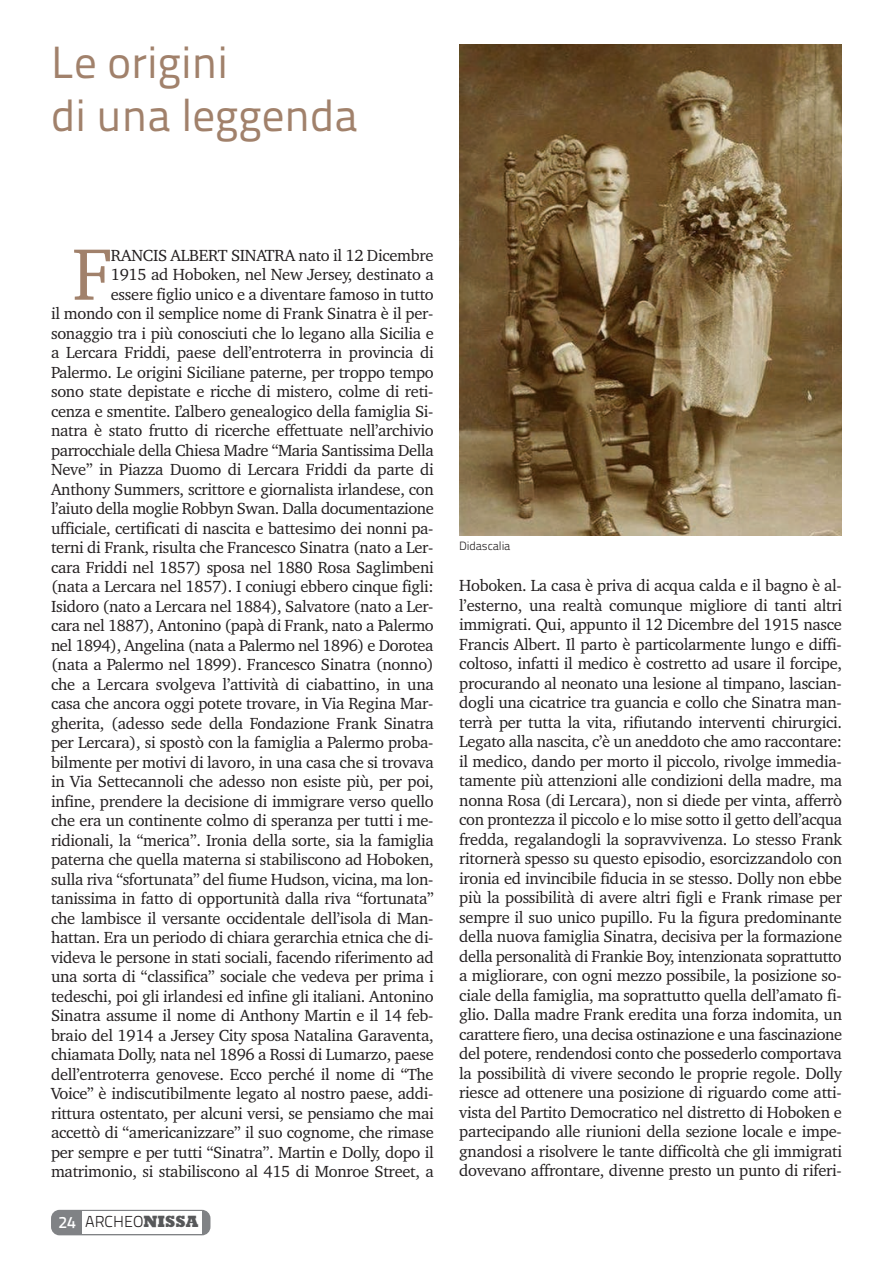
<style>
.page{position:relative;width:893px;height:1263px;background:#fff}
.page>*{position:absolute;margin:0;border:0;box-sizing:border-box;transform-origin:0 0}
.t1{font:74.55px "Charter";color:#a1816b}
.t2{font:45px/52.5px "Titillium Text 20 L 400 wt";color:#a1816b}
.t3{font:16.5px/19.5px "Charter";letter-spacing:-.02em;color:#231f20;text-align:right}
.t4{font:15.9px "Titillium Text 20 L 250 wt";color:#231f20}
.t5{font:12px "Titillium Text 20 L 250 wt";color:#231f20}
.s1{font-family:"Titillium Text 20 L 600 wt";font-size:16.5px;color:#fff}
.s2{font-family:"Rockwell";font-weight:800;font-size:16.5px;color:#57585a}
</style>
<div class="page">
<div style="left:51px;top:1210px;width:159px;height:25px;background:#808285;border-radius:9px"></div>
<div style="left:82px;top:1211px;width:120px;height:23px;background:#fff"></div>
<img style="left:459px;top:45px;width:383px;height:490px">
<h2 class="t2" style="left:51px;top:34px;width:309px">Le origini<br>di una leggenda</h2>
<p class="t3" style="left:51px;top:245px;width:384px">RANCIS ALBERT SINATRA nato il 12 Dicembre<br>1915 ad Hoboken, nel New Jersey, destinato a<br>essere figlio unico e a diventare famoso in tutto<br>il mondo con il semplice nome di Frank Sinatra è il per&shy;sonaggio tra i più conosciuti che lo legano alla Sicilia e a Lercara Friddi, paese dell’entroterra in provincia di Palermo. Le origini Siciliane paterne, per troppo tempo sono state depistate e ricche di mistero, colme di reti&shy;cenza e smentite. L’albero genealogico della famiglia Si&shy;natra è stato frutto di ricerche effettuate nell’archivio parrocchiale della Chiesa Madre “Maria Santissima Della Neve” in Piazza Duomo di Lercara Friddi da parte di Anthony Summers, scrittore e giornalista irlandese, con l’aiuto della moglie Robbyn Swan. Dalla documentazione ufficiale, certificati di nascita e battesimo dei nonni pa&shy;terni di Frank, risulta che Francesco Sinatra (nato a Ler&shy;cara Friddi nel 1857) sposa nel 1880 Rosa Saglimbeni (nata a Lercara nel 1857). I coniugi ebbero cinque figli:<br>Isidoro (nato a Lercara nel 1884), Salvatore (nato a Ler&shy;cara nel 1887), Antonino (papà di Frank, nato a Palermo nel 1894), Angelina (nata a Palermo nel 1896) e Dorotea (nata a Palermo nel 1899). Francesco Sinatra (nonno) che a Lercara svolgeva l’attività di ciabattino, in una casa che ancora oggi potete trovare, in Via Regina Mar&shy;gherita, (adesso sede della Fondazione Frank Sinatra per Lercara), si spostò con la famiglia a Palermo proba&shy;bilmente per motivi di lavoro, in una casa che si trovava in Via Settecannoli che adesso non esiste più, per poi, infine, prendere la decisione di immigrare verso quello che era un continente colmo di speranza per tutti i me&shy;ridionali, la “merica”. Ironia della sorte, sia la famiglia paterna che quella materna si stabiliscono ad Hoboken, sulla riva “sfortunata” del fiume Hudson, vicina, ma lon&shy;tanissima in fatto di opportunità dalla riva “fortunata” che lambisce il versante occidentale dell’isola di Man&shy;hattan. Era un periodo di chiara gerarchia etnica che di&shy;videva le persone in stati sociali, facendo riferimento ad una sorta di “classifica” sociale che vedeva per prima i tedeschi, poi gli irlandesi ed infine gli italiani. Antonino Sinatra assume il nome di Anthony Martin e il 14 feb&shy;braio del 1914 a Jersey City sposa Natalina Garaventa, chiamata Dolly, nata nel 1896 a Rossi di Lumarzo, paese dell’entroterra genovese. Ecco perché il nome di “The Voice” è indiscutibilmente legato al nostro paese, addi&shy;rittura ostentato, per alcuni versi, se pensiamo che mai accettò di “americanizzare” il suo cognome, che rimase per sempre e per tutti “Sinatra”. Martin e Dolly, dopo il matrimonio, si stabiliscono al 415 di Monroe Street, a</p>
<h1 class="t1" style="left:72px;top:210px;width:42px">F</h1>
<p class="t4" style="left:59px;top:1210px;width:141px"><span class="s1">24</span> ARCHEO<span class="s2">NISSA</span></p>
<p class="t5" style="left:459px;top:537px;width:53px">Didascalia</p>
<p class="t3" style="left:459px;top:576px;width:385px;text-align:justify">Hoboken. La casa è priva di acqua calda e il bagno è al&shy;l’esterno, una realtà comunque migliore di tanti altri immigrati. Qui, appunto il 12 Dicembre del 1915 nasce Francis Albert. Il parto è particolarmente lungo e diffi&shy;coltoso, infatti il medico è costretto ad usare il forcipe, procurando al neonato una lesione al timpano, lascian&shy;dogli una cicatrice tra guancia e collo che Sinatra man&shy;terrà per tutta la vita, rifiutando interventi chirurgici.<br>Legato alla nascita, c’è un aneddoto che amo raccontare: il medico, dando per morto il piccolo, rivolge immedia&shy;tamente più attenzioni alle condizioni della madre, ma nonna Rosa (di Lercara), non si diede per vinta, afferrò con prontezza il piccolo e lo mise sotto il getto dell’acqua fredda, regalandogli la sopravvivenza. Lo stesso Frank ritornerà spesso su questo episodio, esorcizzandolo con ironia ed invincibile fiducia in se stesso. Dolly non ebbe più la possibilità di avere altri figli e Frank rimase per sempre il suo unico pupillo. Fu la figura predominante della nuova famiglia Sinatra, decisiva per la formazione della personalità di Frankie Boy, intenzionata soprattutto a migliorare, con ogni mezzo possibile, la posizione so&shy;ciale della famiglia, ma soprattutto quella dell’amato fi&shy;glio. Dalla madre Frank eredita una forza indomita, un carattere fiero, una decisa ostinazione e una fascinazione del potere, rendendosi conto che possederlo comportava la possibilità di vivere secondo le proprie regole. Dolly riesce ad ottenere una posizione di riguardo come atti&shy;vista del Partito Democratico nel distretto di Hoboken e partecipando alle riunioni della sezione locale e impe&shy;gnandosi a risolvere le tante difficoltà che gli immigrati dovevano affrontare, divenne presto un punto di riferi-</p>
</div>
